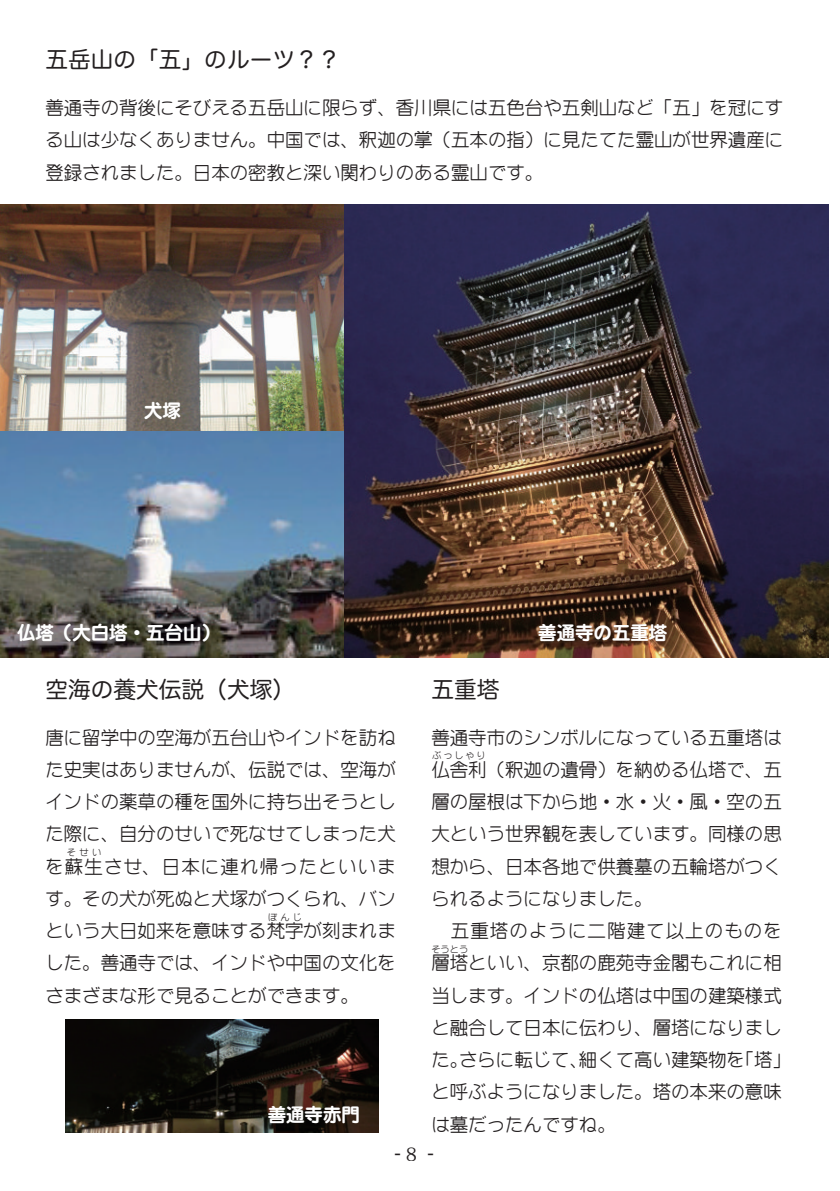
<style>
.page{position:relative;width:840px;height:1191px;background:#fff}
.page>*{position:absolute;margin:0;border:0;box-sizing:border-box;transform-origin:0 0}
.t1{font:22.6px "Hira Maru Pro W4";color:#231f20}
.t2{font:18.4px/32.2px "FGP Maru Gothic Ca L";color:#231f20}
.t3{font:18.4px "FGP Maru Gothic Ca U";color:#fff}
.t4{font:500 18.4px "Koz Go Pro";color:#231f20}
.t5{font:18.4px "Koz Min Pro";color:#231f20}
.t6{font:9.2px "FGP Maru Gothic Ca L";letter-spacing:.2em;color:#231f20}
</style>
<div class="page">
<img style="left:0;top:204px;width:828px;height:454px">
<img style="left:66px;top:1019px;width:312px;height:113px">
<p class="t1" style="left:45px;top:40px;width:296px">五岳山の「五」のルーツ？？</p>
<p class="t2" style="left:45px;top:92px;width:739px;text-align:justify">善通寺の背後にそびえる五岳山に限らず、香川県には五色台や五剣山など「五」を冠にする山は少なくありません。中国では、釈迦の掌（五本の指）に見たてた霊山が世界遺産に登録されました。日本の密教と深い関わりのある霊山です。</p>
<p class="t3" style="left:144px;top:402px;width:38px">犬塚</p>
<p class="t3" style="left:17px;top:624px;width:204px">仏塔（大白塔・五台山）</p>
<p class="t1" style="left:45px;top:669px;width:251px">空海の養犬伝説（犬塚）</p>
<p class="t2" style="left:45px;top:721px;width:352px;text-align:justify">唐に留学中の空海が五台山やインドを訪ねた史実はありませんが、伝説では、空海がインドの薬草の種を国外に持ち出そうとした際に、自分のせいで死なせてしまった犬を蘇生させ、日本に連れ帰ったといいま</p>
<p class="t6" style="left:67px;top:848px;width:36px">そせい</p>
<p class="t2" style="left:45px;top:882px;width:352px">す。その犬が死ぬと犬塚がつくられ、バンという大日如来を意味する梵字が刻まれま</p>
<p class="t6" style="left:268px;top:912px;width:35px">ぼんじ</p>
<p class="t2" style="left:45px;top:947px;width:352px">した。善通寺では、インドや中国の文化をさまざまな形で見ることができます。</p>
<p class="t3" style="left:267px;top:1105px;width:94px">善通寺赤門</p>
<p class="t3" style="left:538px;top:624px;width:130px">善通寺の五重塔</p>
<p class="t1" style="left:431px;top:669px;width:70px">五重塔</p>
<p class="t2" style="left:431px;top:721px;width:352px">善通寺市のシンボルになっている五重塔は仏舎利（釈迦の遺骨）を納める仏塔で、五</p>
<p class="t6" style="left:432px;top:751px;width:55px">ぶっしゃり</p>
<p class="t2" style="left:431px;top:785px;width:352px">層の屋根は下から地・水・火・風・空の五大という世界観を表しています。同様の思想から、日本各地で供養墓の五輪塔がつくられるようになりました。<br>　五重塔のように二階建て以上のものを層塔といい、京都の鹿苑寺金閣もこれに相</p>
<p class="t6" style="left:431px;top:944px;width:38px">そうとう</p>
<p class="t2" style="left:431px;top:979px;width:361px">当します。インドの仏塔は中国の建築様式と融合して日本に伝わり、層塔になりました。さらに転じて、細くて高い建築物を「塔」と呼ぶようになりました。塔の本来の意味は墓だったんですね。</p>
<p class="t5" style="left:405px;top:1140px;width:13px">8</p>
<p class="t4" style="left:394px;top:1141px;width:41px">- 　 -</p>
</div>
